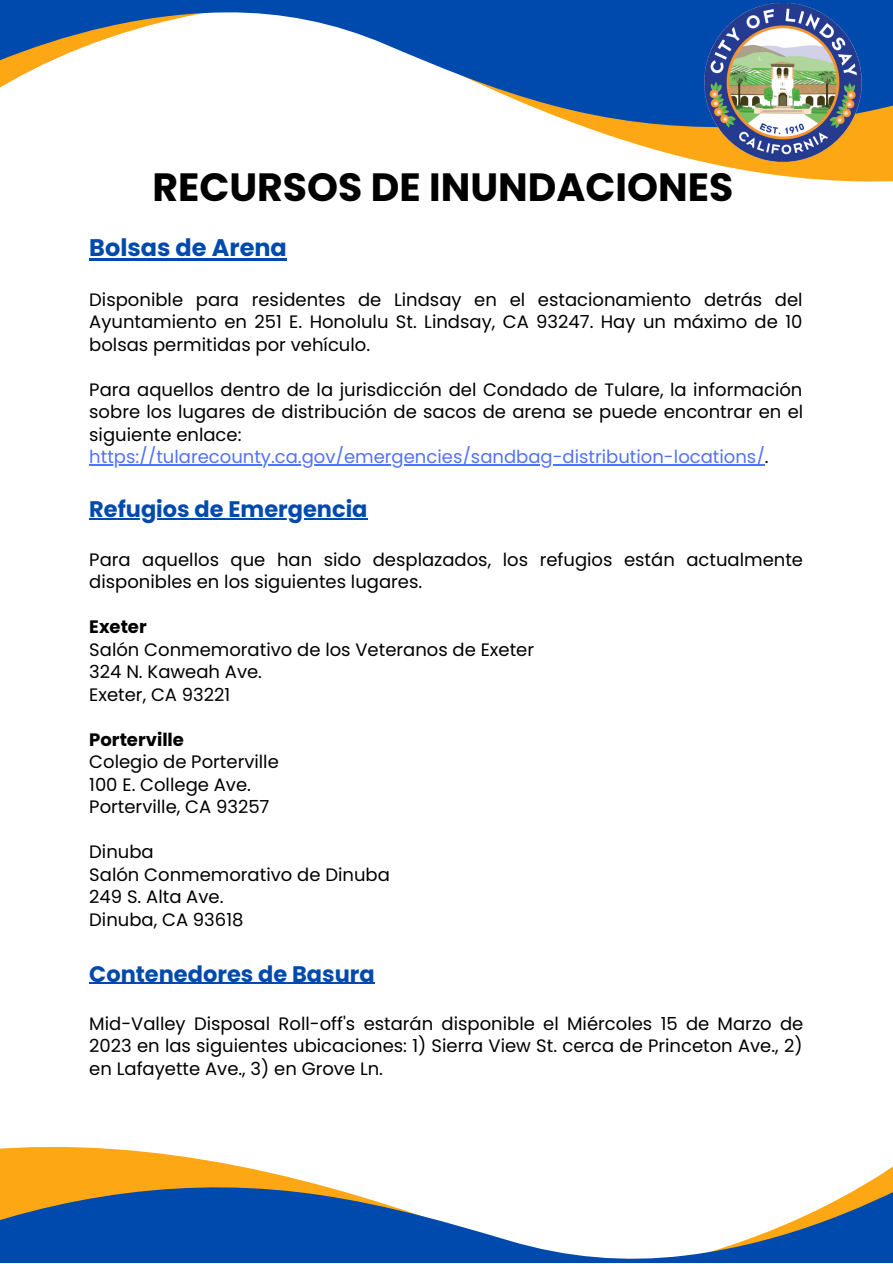
<style>
.page{position:relative;width:893px;height:1264px;background:#fff}
.page>*{position:absolute;margin:0;border:0;box-sizing:border-box;transform-origin:0 0}
.t1{font:700 39.45px "Poppins";color:#000}
.t2{font:700 24px "Poppins";color:#004aad}
.t3{font:700 22.5px "Poppins";color:#004aad}
.t4{font:18px/22.5px "Poppins";color:#000}
.t5{font:700 18px "Poppins";color:#000}
.s1{color:#5271ff}
</style>
<div class="page">
<svg style="left:744px;top:170px;width:148px;height:12px;fill:#fda714"></svg>
<svg style="left:0;top:0;width:892px;height:170px"></svg>
<svg style="left:0;top:1147px;width:892px;height:115px"></svg>
<img style="left:700px;top:0;width:165px;height:165px">
<hr style="left:89px;top:258px;width:198px;height:3px;background:#004aad">
<hr style="left:89px;top:464px;width:675px;height:1px;background:#5271ff">
<hr style="left:89px;top:518px;width:278px;height:1px;background:#004aad">
<hr style="left:89px;top:982px;width:285px;height:1px;background:#004aad">
<h1 class="t1" style="left:152px;top:160px;width:582px">RECURSOS DE INUNDACIONES</h1>
<h2 class="t2" style="left:89px;top:231px;width:199px">Bolsas de Arena</h2>
<p class="t4" style="left:89px;top:288px;width:715px;text-align:justify">Disponible para residentes de Lindsay en el estacionamiento detrás del Ayuntamiento en 251 E. Honolulu St. Lindsay, CA 93247. Hay un máximo de 10 bolsas permitidas por vehículo.</p>
<p class="t4" style="left:89px;top:378px;width:715px">Para aquellos dentro de la jurisdicción del Condado de Tulare, la información sobre los lugares de distribución de sacos de arena se puede encontrar en el siguiente enlace: <span class="s1">https://tularecounty.ca.gov/emergencies/sandbag-distribution-locations/</span>.</p>
<p class="t3" style="left:89px;top:494px;width:280px">Refugios de Emergencia</p>
<p class="t4" style="left:89px;top:548px;width:715px">Para aquellos que han sido desplazados, los refugios están actualmente disponibles en los siguientes lugares.</p>
<p class="t5" style="left:89px;top:614px;width:59px">Exeter</p>
<p class="t4" style="left:89px;top:638px;width:446px">Salón Conmemorativo de los Veteranos de Exeter<br>324 N. Kaweah Ave.<br>Exeter, CA 93221</p>
<p class="t5" style="left:89px;top:727px;width:96px">Porterville</p>
<p class="t4" style="left:89px;top:750px;width:191px">Colegio de Porterville<br>100 E. College Ave.<br>Porterville, CA 93257</p>
<p class="t4" style="left:89px;top:840px;width:302px">Dinuba<br>Salón Conmemorativo de Dinuba<br>249 S. Alta Ave.<br>Dinuba, CA 93618</p>
<p class="t3" style="left:89px;top:957px;width:287px">Contenedores de Basura</p>
<p class="t4" style="left:89px;top:1012px;width:715px;text-align:justify">Mid-Valley Disposal Roll-off's estarán disponible el Miércoles 15 de Marzo de 2023 en las siguientes ubicaciones: 1) Sierra View St. cerca de Princeton Ave., 2) en Lafayette Ave., 3) en Grove Ln.</p>
</div>
